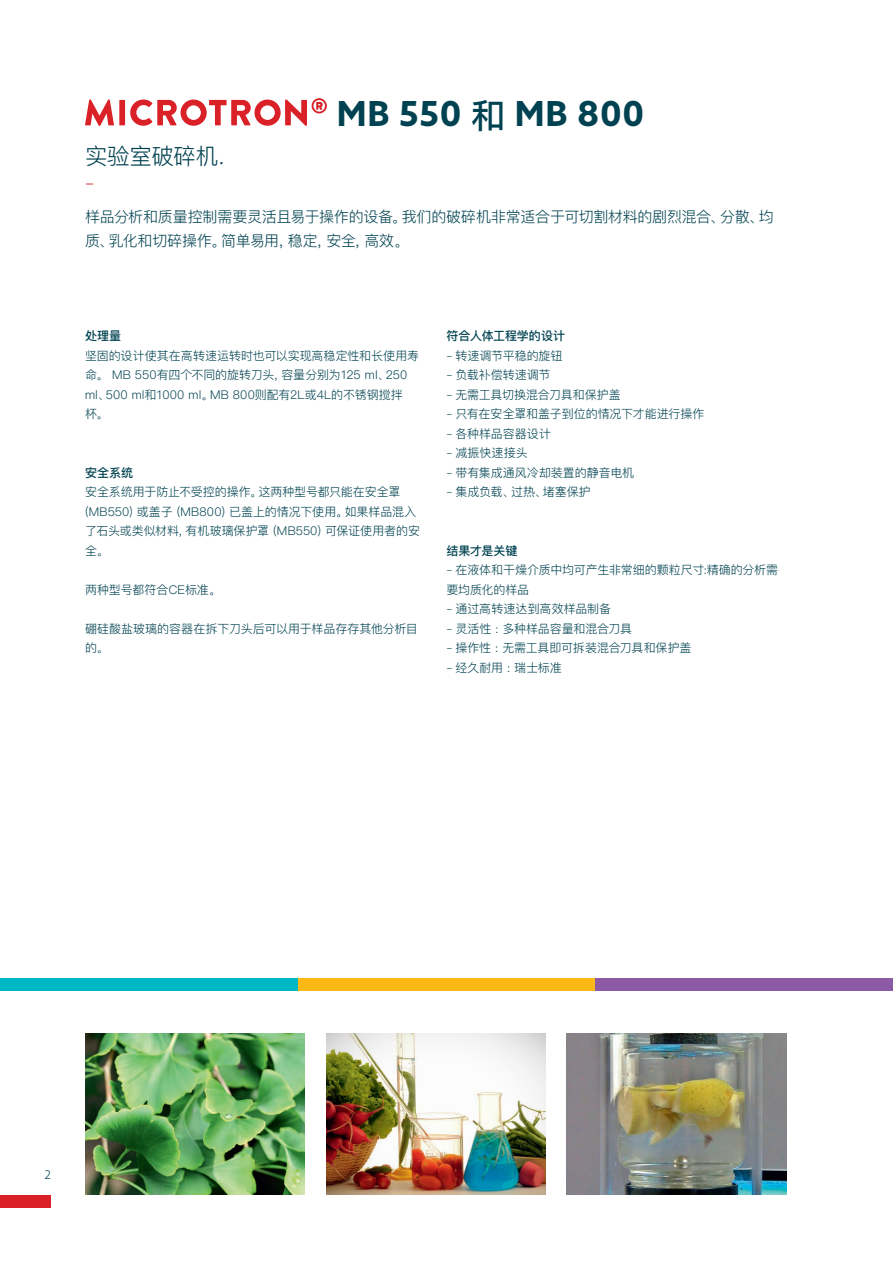
<style>
.page{position:relative;width:893px;height:1263px;background:#fff}
.page>*{position:absolute;margin:0;border:0;box-sizing:border-box;transform-origin:0 0}
.Haupttitel{font:700 34.5px "Azo Sans";letter-spacing:.02em;color:#004251}
.Untertitel{font:300 22.5px "Ping Fang SC";letter-spacing:-.02em;color:#004251}
.Haupttitel-2{font:300 18px "Azo Sans";color:#da2128}
.Lead{font:300 15px/24px "Ping Fang SC";letter-spacing:-.015em;color:#004251}
.Lauftext{font:300 12px/19.5px "Ping Fang SC";letter-spacing:-.005em;color:#004251}
.Lauftext-2{font:500 12px "Ping Fang SC";letter-spacing:-.005em;color:#004251}
.t1{font:300 12px "Azo Sans";color:#004251}
.s1{font-family:"Azo Sans"}
.s2{font-family:"Ping Fang SC";font-weight:500}
</style>
<div class="page">
<div style="left:0;top:1195px;width:51px;height:13px;background:#da2128"></div>
<img style="left:85px;top:1033px;width:220px;height:162px">
<img style="left:567px;top:1033px;width:220px;height:162px">
<img style="left:326px;top:1033px;width:220px;height:162px">
<div style="left:298px;top:978px;width:297px;height:13px;background:#fcb814"></div>
<div style="left:595px;top:978px;width:298px;height:13px;background:#8d5ba6"></div>
<div style="left:0;top:978px;width:298px;height:13px;background:#00b7c5"></div>
<svg style="left:85px;top:100px;width:29px;height:26px"></svg>
<div style="left:119px;top:100px;width:6px;height:25px;background:#da2128"></div>
<svg style="left:130px;top:98px;width:197px;height:28px"></svg>
<p class="Untertitel" style="left:85px;top:142px;width:141px">实验室破碎机<span class="s1">.</span></p>
<p class="Haupttitel-2" style="left:85px;top:171px;width:10px">–</p>
<p class="Haupttitel" style="left:337px;top:90px;width:309px">MB 550 <span class="s2">和</span> MB 800</p>
<p class="Lead" style="left:85px;top:205px;width:690px">样品分析和质量控制需要灵活且易于操作的设备。我们的破碎机非常适合于可切割材料的剧烈混合、分散、均质、乳化和切碎操作。简单易用，稳定, 安全, 高效。</p>
<p class="Lauftext-2" style="left:85px;top:329px;width:38px">处理量</p>
<p class="Lauftext" style="left:85px;top:346px;width:336px">坚固的设计使其在高转速运转时也可以实现高稳定性和长使用寿命。 MB 550有四个不同的旋转刀头，容量分别为125 ml、250 ml、500 ml和1000 ml。MB 800则配有2L或4L的不锈钢搅拌<br>杯。</p>
<p class="Lauftext-2" style="left:85px;top:465px;width:49px">安全系统</p>
<p class="Lauftext" style="left:85px;top:482px;width:336px">安全系统用于防止不受控的操作。这两种型号都只能在安全罩(MB550) 或盖子 (MB800) 已盖上的情况下使用。如果样品混入了石头或类似材料，有机玻璃保护罩 (MB550) 可保证使用者的安全。</p>
<p class="Lauftext" style="left:85px;top:580px;width:137px">两种型号都符合CE标准。</p>
<p class="Lauftext" style="left:85px;top:619px;width:334px">硼硅酸盐玻璃的容器在拆下刀头后可以用于样品存存其他分析目的。</p>
<p class="Lauftext-2" style="left:446px;top:329px;width:120px">符合人体工程学的设计</p>
<p class="Lauftext" style="left:446px;top:346px;width:118px"><span class="s1">–</span> 转速调节平稳的旋钮</p>
<p class="Lauftext" style="left:446px;top:365px;width:106px"><span class="s1">–</span> 负载补偿转速调节</p>
<p class="Lauftext" style="left:446px;top:385px;width:176px"><span class="s1">–</span> 无需工具切换混合刀具和保护盖</p>
<p class="Lauftext" style="left:446px;top:404px;width:259px"><span class="s1">–</span> 只有在安全罩和盖子到位的情况下才能进行操作</p>
<p class="Lauftext" style="left:446px;top:424px;width:106px"><span class="s1">–</span> 各种样品容器设计</p>
<p class="Lauftext" style="left:446px;top:443px;width:83px"><span class="s1">–</span> 减振快速接头</p>
<p class="Lauftext" style="left:446px;top:463px;width:189px"><span class="s1">–</span> 带有集成通风冷却装置的静音电机</p>
<p class="Lauftext" style="left:446px;top:482px;width:146px"><span class="s1">–</span> 集成负载、过热、堵塞保护</p>
<p class="Lauftext-2" style="left:446px;top:543px;width:72px">结果才是关键</p>
<p class="Lauftext" style="left:446px;top:560px;width:333px"><span class="s1">–</span> 在液体和干燥介质中均可产生非常细的颗粒尺寸:精确的分析需要均质化的样品</p>
<p class="Lauftext" style="left:446px;top:599px;width:166px"><span class="s1">–</span> 通过高转速达到高效样品制备</p>
<p class="Lauftext" style="left:446px;top:619px;width:187px"><span class="s1">–</span> 灵活性 : 多种样品容量和混合刀具</p>
<p class="Lauftext" style="left:446px;top:638px;width:247px"><span class="s1">–</span> 操作性 : 无需工具即可拆装混合刀具和保护盖</p>
<p class="Lauftext" style="left:446px;top:658px;width:117px"><span class="s1">–</span> 经久耐用 : 瑞士标准</p>
<p class="t1" style="left:44px;top:1167px;width:8px">2</p>
</div>
